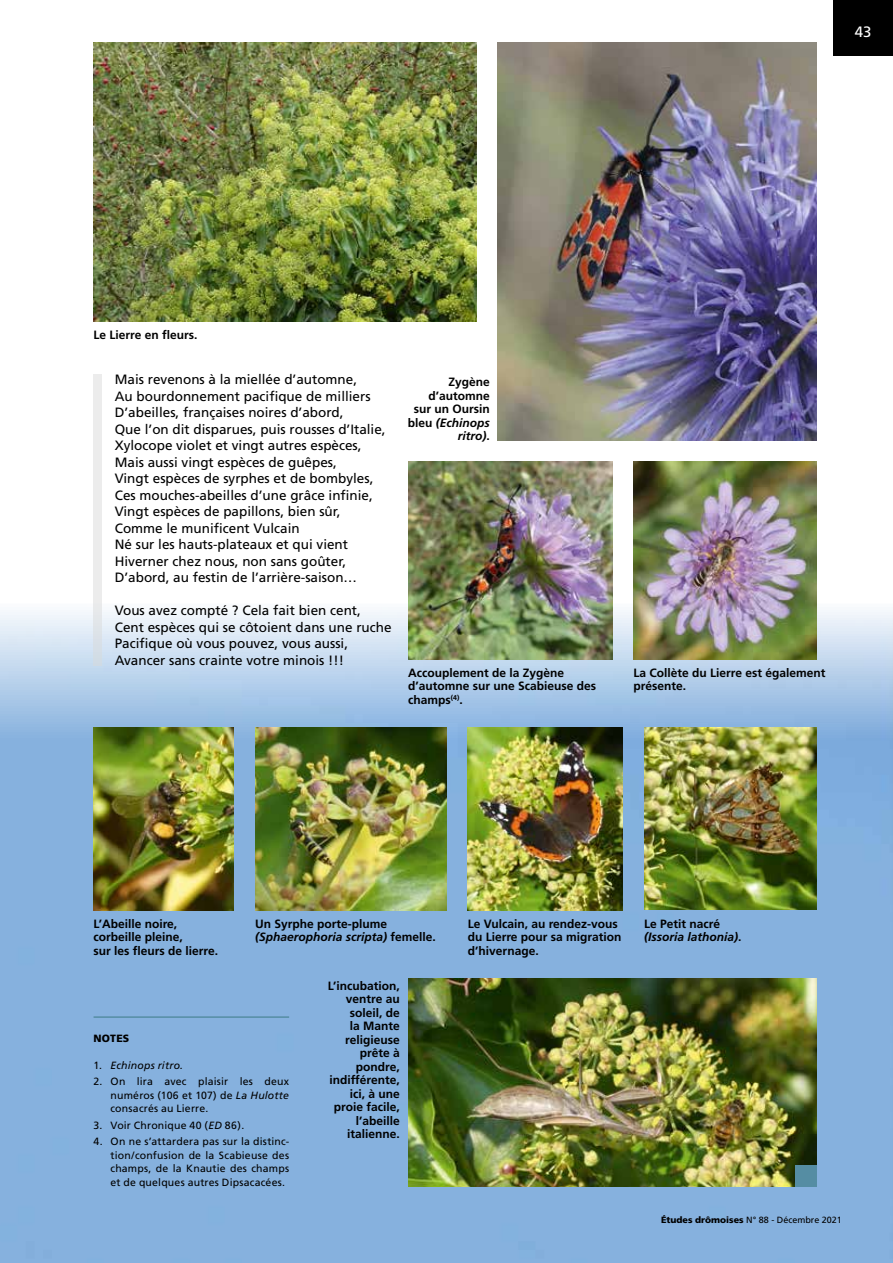
<style>
.page{position:relative;width:893px;height:1263px;background:#fff}
.page>*{position:absolute;margin:0;border:0;box-sizing:border-box;transform-origin:0 0}
.t1{font:15px "Frutiger";color:#fff}
.t2{font:13.5px/16.5px "Frutiger";color:#000}
.t3{font:700 12px/13.5px "Frutiger";color:#000}
.t4{font:italic 700 12px/13.5px "Frutiger";color:#000}
.t5{font:10.5px/13.5px "Frutiger";letter-spacing:.015em;color:#000;text-align:justify}
.t6{font:italic 10.5px "Frutiger";letter-spacing:.015em;color:#000}
.t7{font:900 10.5px "Frutiger";letter-spacing:.02em;color:#000}
.t8{font:9px "Frutiger";color:#000}
.s1{font-style:italic}
.s2{font-style:normal}
.s3{font-weight:900}
</style>
<div class="page">
<img style="left:0;top:604px;width:893px;height:659px">
<div style="left:833px;top:0;width:60px;height:55px;background:#000"></div>
<img style="left:408px;top:979px;width:408px;height:207px">
<img style="left:94px;top:43px;width:382px;height:278px">
<img style="left:497px;top:43px;width:319px;height:397px">
<img style="left:634px;top:461px;width:182px;height:198px">
<img style="left:408px;top:461px;width:204px;height:198px">
<hr style="left:94px;top:1016px;width:195px;height:2px;background:#558da3">
<div style="left:795px;top:1165px;width:21px;height:21px;background:#558da3"></div>
<img style="left:94px;top:727px;width:140px;height:183px">
<img style="left:255px;top:727px;width:191px;height:183px">
<img style="left:468px;top:727px;width:155px;height:183px">
<img style="left:644px;top:727px;width:172px;height:183px">
<svg style="left:94px;top:374px;width:8px;height:291px;background:#e8e9eb"></svg>
<p class="t1" style="left:855px;top:23px;width:18px">43</p>
<p class="t3" style="left:94px;top:328px;width:105px">Le Lierre en fleurs.</p>
<p class="t2" style="left:115px;top:371px;width:272px">Mais revenons à la miellée d’automne,<br>Au bourdonnement pacifique de milliers D’abeilles, françaises noires d’abord,<br>Que l’on dit disparues, puis rousses d’Italie, Xylocope violet et vingt autres espèces, Mais aussi vingt espèces de guêpes,<br>Vingt espèces de syrphes et de bombyles, Ces mouches-abeilles d’une grâce infinie, Vingt espèces de papillons, bien sûr, Comme le munificent Vulcain<br>Né sur les hauts-plateaux et qui vient Hiverner chez nous, non sans goûter, D’abord, au festin de l’arrière-saison…</p>
<p class="t2" style="left:115px;top:602px;width:278px">Vous avez compté ? Cela fait bien cent, Cent espèces qui se côtoient dans une ruche Pacifique où vous pouvez, vous aussi, Avancer sans crainte votre minois !!!</p>
<p class="t3" style="left:408px;top:375px;width:83px;text-align:right">Zygène d’automne<br>sur un Oursin bleu <span class="s1">(Echinops ritro)</span>.</p>
<p class="t3" style="left:408px;top:666px;width:190px">Accouplement de la Zygène d’automne sur une Scabieuse des champs<sup>(4)</sup>.</p>
<p class="t3" style="left:634px;top:666px;width:193px">La Collète du Lierre est également présente.</p>
<p class="t3" style="left:94px;top:917px;width:126px">L’Abeille noire, corbeille pleine,<br>sur les fleurs de lierre.</p>
<p class="t3" style="left:255px;top:917px;width:182px">Un Syrphe porte-plume <span class="s1">(Sphaerophoria scripta)</span> femelle.</p>
<p class="t3" style="left:468px;top:917px;width:155px">Le Vulcain, au rendez-vous du Lierre pour sa migration d’hivernage.</p>
<p class="t4" style="left:644px;top:917px;width:99px"><span class="s2">Le Petit nacré </span>(Issoria lathonia)<span class="s2">.</span></p>
<p class="t3" style="left:328px;top:979px;width:73px;text-align:right">L’incubation, ventre au soleil, de<br>la Mante religieuse prête à pondre, indifférente, ici, à une proie facile, l’abeille italienne.</p>
<p class="t7" style="left:94px;top:1032px;width:37px">NOTES</p>
<p class="t6" style="left:94px;top:1059px;width:91px"><span class="s2">1.</span> Echinops ritro.</p>
<p class="t5" style="left:111px;top:1075px;width:180px;text-indent:-17px">2. On lira avec plaisir les deux numéros (106 et 107) de <span class="s1">La Hulotte </span>consacrés au Lierre.</p>
<p class="t5" style="left:94px;top:1118px;width:152px">3. Voir Chronique 40 (<span class="s1">ED</span> 86).</p>
<p class="t5" style="left:111px;top:1135px;width:180px;text-indent:-17px">4. On ne s’attardera pas sur la distinc&shy;tion/confusion de la Scabieuse des champs, de la Knautie des champs et de quelques autres Dipsacacées.</p>
<p class="t8" style="left:661px;top:1215px;width:182px"><span class="s3">Études drômoises</span> N° 88 - Décembre 2021</p>
</div>
